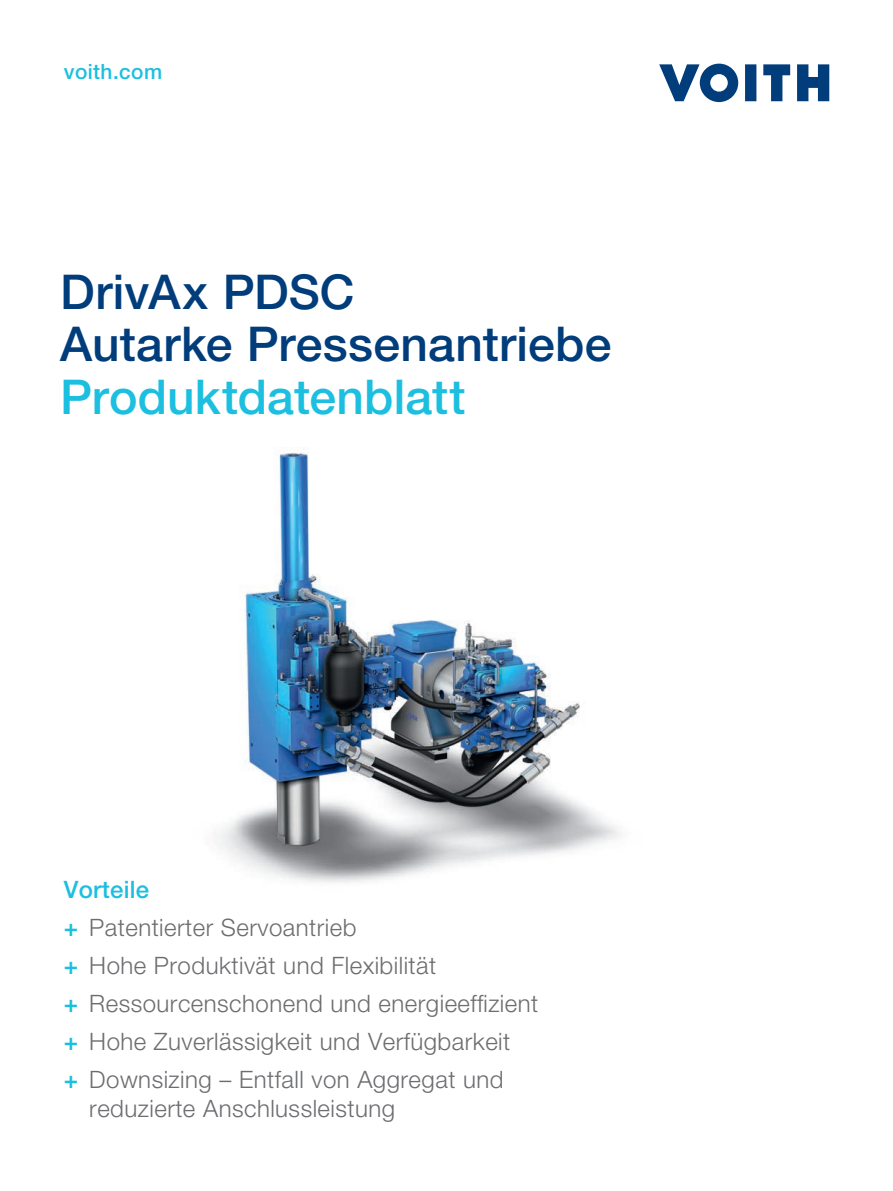
<style>
.page{position:relative;width:893px;height:1191px;background:#fff}
.page>*{position:absolute;margin:0;border:0;box-sizing:border-box;transform-origin:0 0}
.t1{font:500 48px/52.8px "Helvetica Neue LT Pro";letter-spacing:.005em;color:#013c7b}
.t2{font:500 48px "Helvetica Neue LT Pro";color:#1cbfdf}
.t3{font:300 24px/38px "Helvetica Neue LT Pro";letter-spacing:.02em;color:#6c6d70}
.t4{font:500 21px "Helvetica Neue LT Pro";letter-spacing:.02em;color:#1cbfdf}
.s1{font-weight:500;color:#1cbfdf}
</style>
<div class="page">
<img style="left:218px;top:447px;width:403px;height:436px">
<svg style="left:659px;top:64px;width:79px;height:38px"></svg>
<svg style="left:745px;top:64px;width:11px;height:37px"></svg>
<svg style="left:763px;top:64px;width:27px;height:37px"></svg>
<svg style="left:797px;top:64px;width:32px;height:37px"></svg>
<p class="t4" style="left:64px;top:59px;width:100px">voith.com</p>
<h1 class="t1" style="left:60px;top:265px;width:553px">DrivAx PDSC<br>Autarke Pressenantriebe</h1>
<h1 class="t2" style="left:60px;top:368px;width:407px">Produktdatenblatt</h1>
<p class="t3" style="left:64px;top:869px;width:476px"><span class="s1">Vorteile<br>+</span> Patentierter Servoantrieb<br><span class="s1">+</span> Hohe Produktivät und Flexibilität<br><span class="s1">+</span> Ressourcenschonend und energieeffizient <span class="s1">+</span> Hohe Zuverlässigkeit und Verfügbarkeit<br><span class="s1">+</span> Downsizing – Entfall von Aggregat und</p>
<p class="t3" style="left:89px;top:1088px;width:307px">reduzierte Anschlussleistung</p>
</div>
